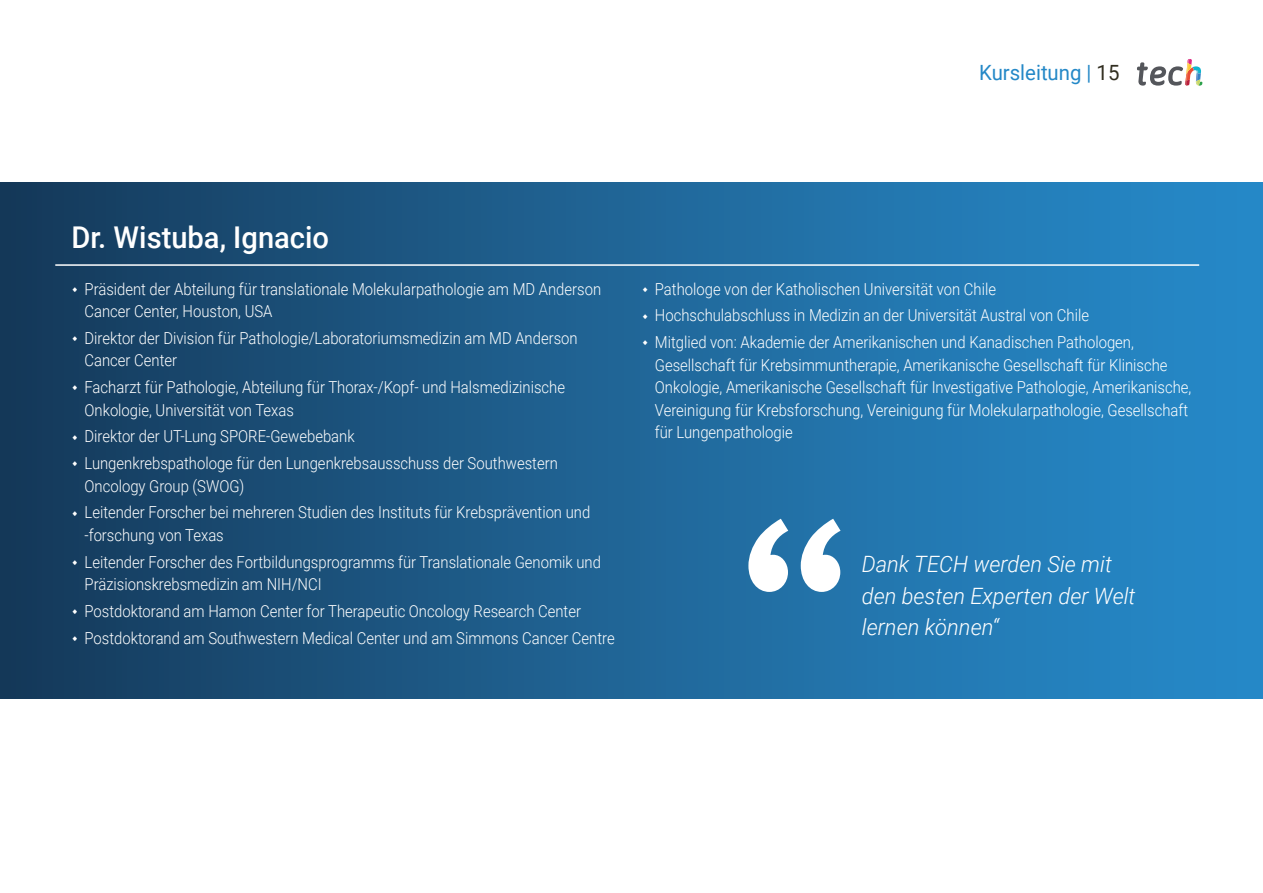
<style>
.page{position:relative;width:1263px;height:893px;background:#fff}
.page>*{position:absolute;margin:0;border:0;box-sizing:border-box;transform-origin:0 0}
.t1{font:500 30px "Roboto";color:#fff}
.t2{font:italic 300 22.5px/31.5px "Roboto";color:#fff}
.t3{font:21px "Roboto";color:#2488c7}
.t4{font:300 16.5px/26.7px "Roboto";color:#fff;scale:.9 1}
.s1{color:#312e20}
</style>
<div class="page">
<div style="left:0;top:182px;width:1263px;height:516px;background:linear-gradient(to right,#163a5c,#288ecf)"></div>
<svg style="left:748px;top:519px;width:92px;height:73px"></svg>
<svg style="left:1137px;top:59px;width:65px;height:27px"></svg>
<hr style="left:55px;top:264px;width:1144px;height:2px;background:#fff">
<svg style="left:73px;top:287px;width:4px;height:5px"></svg>
<svg style="left:73px;top:336px;width:4px;height:5px"></svg>
<svg style="left:73px;top:385px;width:4px;height:5px"></svg>
<svg style="left:73px;top:435px;width:4px;height:5px"></svg>
<svg style="left:73px;top:461px;width:4px;height:5px"></svg>
<svg style="left:73px;top:511px;width:4px;height:5px"></svg>
<svg style="left:73px;top:560px;width:4px;height:5px"></svg>
<svg style="left:73px;top:609px;width:4px;height:5px"></svg>
<svg style="left:73px;top:636px;width:4px;height:5px"></svg>
<svg style="left:643px;top:287px;width:4px;height:5px"></svg>
<svg style="left:643px;top:314px;width:4px;height:5px"></svg>
<svg style="left:643px;top:340px;width:4px;height:5px"></svg>
<p class="t3" style="left:979px;top:57px;width:142px">Kursleitung | <span class="s1">15</span></p>
<h1 class="t1" style="left:71px;top:216px;width:259px">Dr. Wistuba, Ignacio</h1>
<p class="t4" style="left:85px;top:277px;width:576px;line-height:22.5px">Präsident der Abteilung für translationale Molekularpathologie am MD Anderson<br>Cancer Center, Houston, USA</p>
<p class="t4" style="left:85px;top:326px;width:549px;line-height:22.5px">Direktor der Division für Pathologie/Laboratoriumsmedizin am MD Anderson<br>Cancer Center</p>
<p class="t4" style="left:85px;top:375px;width:535px;line-height:22.5px">Facharzt für Pathologie, Abteilung für Thorax-/Kopf- und Halsmedizinische<br>Onkologie, Universität von Texas</p>
<p class="t4" style="left:85px;top:423px;width:527px">Direktor der UT-Lung SPORE-Gewebebank<br>Lungenkrebspathologe für den Lungenkrebsausschuss der Southwestern</p>
<p class="t4" style="left:85px;top:472px;width:563px">Oncology Group (SWOG)<br>Leitender Forscher bei mehreren Studien des Instituts für Krebsprävention und</p>
<p class="t4" style="left:85px;top:521px;width:575px">-forschung von Texas<br>Leitender Forscher des Fortbildungsprogramms für Translationale Genomik und</p>
<p class="t4" style="left:85px;top:570px;width:591px">Präzisionskrebsmedizin am NIH/NCI<br>Postdoktorand am Hamon Center for Therapeutic Oncology Research Center<br>Postdoktorand am Southwestern Medical Center und am Simmons Cancer Centre</p>
<p class="t4" style="left:655px;top:275px;width:534px">Pathologe von der Katholischen Universität von Chile<br>Hochschulabschluss in Medizin an der Universität Austral von Chile<br>Mitglied von: Akademie der Amerikanischen und Kanadischen Pathologen,</p>
<p class="t4" style="left:655px;top:353px;width:597px;line-height:22.5px">Gesellschaft für Krebsimmuntherapie, Amerikanische Gesellschaft für Klinische Onkologie, Amerikanische Gesellschaft für Investigative Pathologie, Amerikanische, Vereinigung für Krebsforschung, Vereinigung für Molekularpathologie, Gesellschaft für Lungenpathologie</p>
<h2 class="t2" style="left:862px;top:548px;width:275px">Dank TECH werden Sie mit den besten Experten der Welt lernen können“</h2>
</div>
